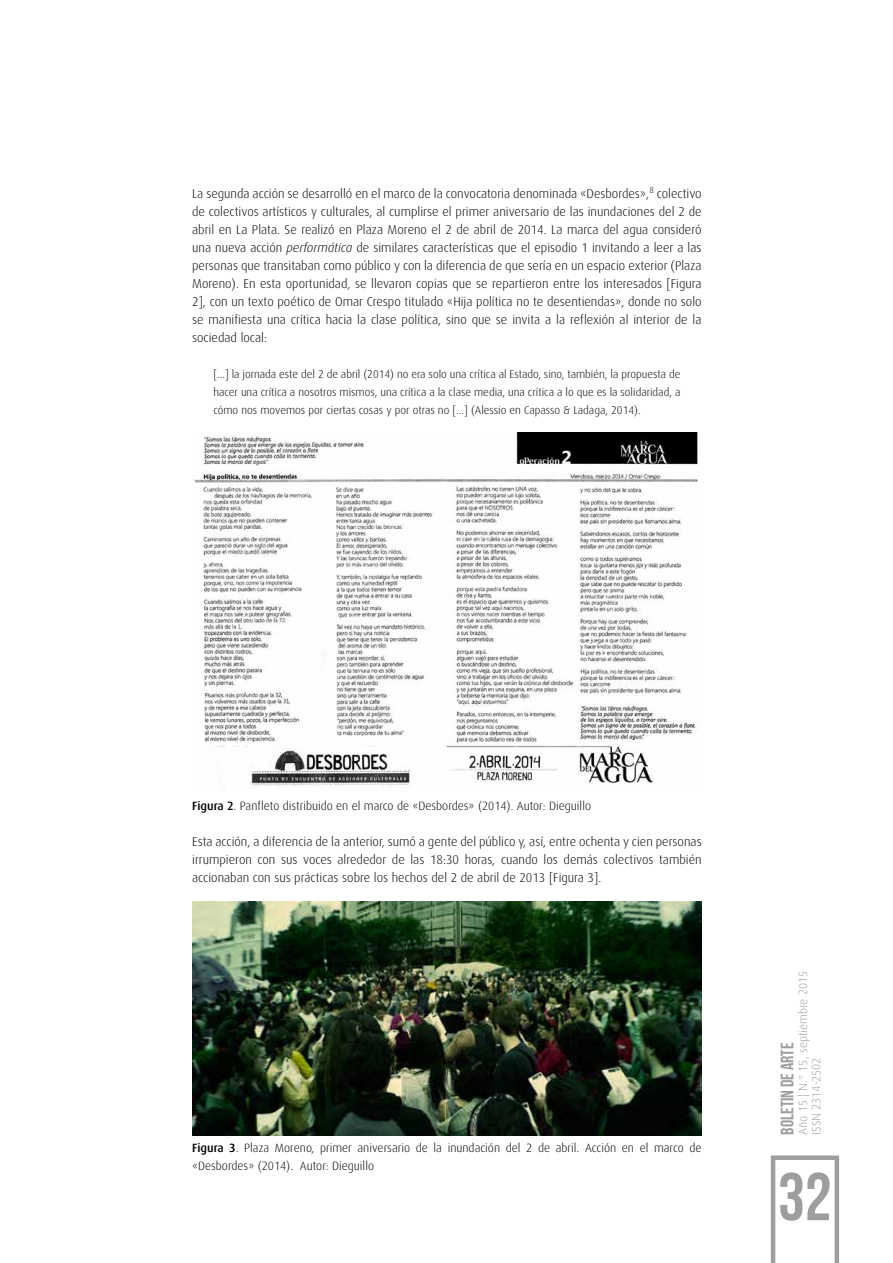
<style>
.page{position:relative;width:893px;height:1263px;background:#fff}
.page>*{position:absolute;margin:0;border:0;box-sizing:border-box;transform-origin:0 0}
.t1{font:67.5px "Bebas Neue";color:#9c9e9f}
.t2{font:18px "Bebas Neue";color:#9c9e9f}
.t3{font:300 12.75px/18px "Dax";color:#000;text-align:justify}
.t4{font:300 12px/18px "Dax";color:#000}
.t5{font:300 12px/13.5px "Dax";color:#9c9e9f}
.t6{font:300 11.25px/18px "Dax";color:#000;text-align:justify}
.s1{font-style:italic}
.s2{font-weight:500}
</style>
<div class="page">
<svg style="left:771px;top:1155px;width:68px;height:108px"></svg>
<img style="left:194px;top:432px;width:504px;height:356px">
<img style="left:192px;top:901px;width:510px;height:234px">
<p class="t3" style="left:192px;top:185px;width:511px">La segunda acción se desarrolló en el marco de la convocatoria denominada «Desbordes»,<sup>8</sup> colectivo de colectivos artísticos y culturales, al cumplirse el primer aniversario de las inundaciones del 2 de abril en La Plata. Se realizó en Plaza Moreno el 2 de abril de 2014. La marca del agua consideró una nueva acción <span class="s1">performática</span> de similares características que el episodio 1 invitando a leer a las personas que transitaban como público y con la diferencia de que sería en un espacio exterior (Plaza Moreno). En esta oportunidad, se llevaron copias que se repartieron entre los interesados [Figura 2], con un texto poético de Omar Crespo titulado «Hija política no te desentiendas», donde no solo se manifiesta una crítica hacia la clase política, sino que se invita a la reflexión al interior de la sociedad local:</p>
<p class="t6" style="left:213px;top:365px;width:468px">[...] la jornada este del 2 de abril (2014) no era solo una crítica al Estado, sino, también, la propuesta de hacer una crítica a nosotros mismos, una crítica a la clase media, una crítica a lo que es la solidaridad, a cómo nos movemos por ciertas cosas y por otras no [...] (Alessio en Capasso &amp; Ladaga, 2014).</p>
<p class="t4" style="left:192px;top:797px;width:400px"><span class="s2">Figura 2</span>. Panfleto distribuido en el marco de «Desbordes» (2014). Autor: Dieguillo</p>
<p class="t3" style="left:192px;top:833px;width:511px">Esta acción, a diferencia de la anterior, sumó a gente del público y, así, entre ochenta y cien personas irrumpieron con sus voces alrededor de las 18:30 horas, cuando los demás colectivos también accionaban con sus prácticas sobre los hechos del 2 de abril de 2013 [Figura 3].</p>
<p class="t4" style="left:192px;top:1139px;width:511px"><span class="s2">Figura 3</span>. Plaza Moreno, primer aniversario de la inundación del 2 de abril. Acción en el marco de «Desbordes» (2014). Autor: Dieguillo</p>
<p class="t5" style="left:796px;top:1134px;width:165px;rotate:-90deg">Año 15 | N.° 15, septiembre 2015<br>ISSN 2314-2502</p>
<h2 class="t2" style="left:777px;top:1134px;width:93px;rotate:-90deg">Boletin de Arte</h2>
<h1 class="t1" style="left:778px;top:1160px;width:55px">32</h1>
</div>
